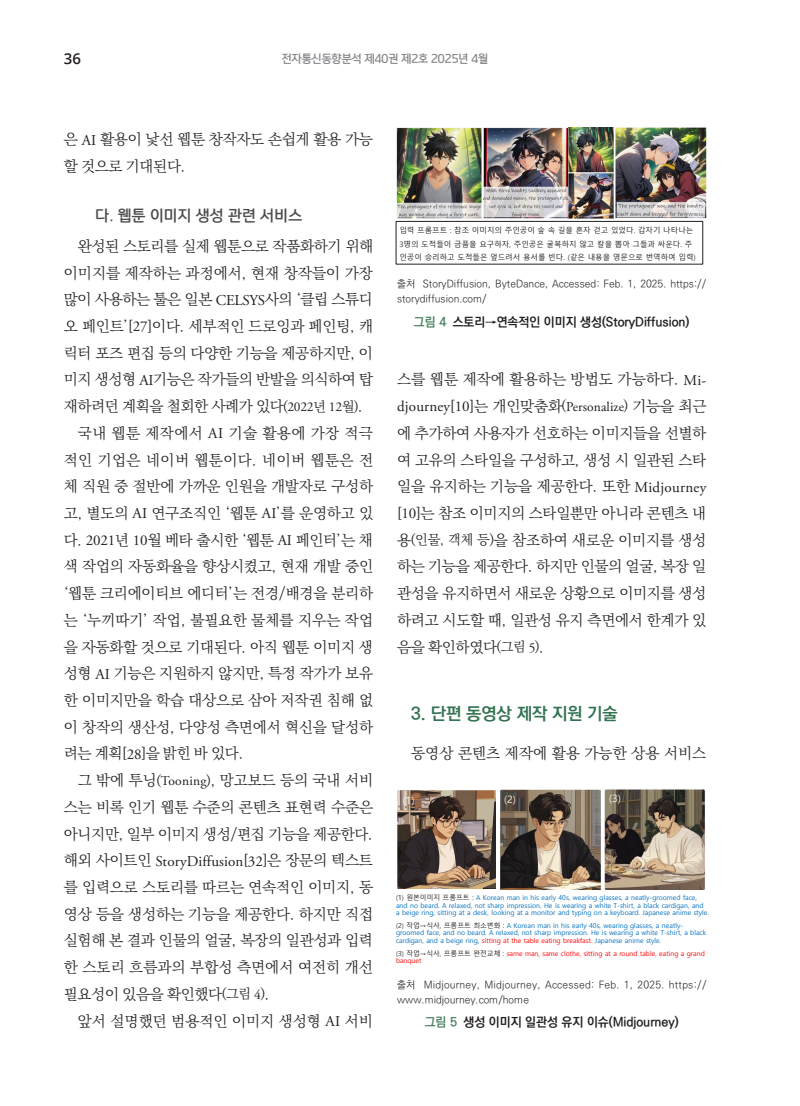
<style>
.page{position:relative;width:800px;height:1106px;background:#fff}
.page>*{position:absolute;margin:0;border:0;box-sizing:border-box;transform-origin:0 0}
._1{font:17.25px "Ko Pub World Dotum PB";letter-spacing:-.01em;color:#347352}
._2단본문{font:15px/26.7px "Ko Pub World Batang PL";letter-spacing:-.02em;color:#231f20;text-align:justify}
._2단본문-2{font:15px "Ko Pub World Batang PL";color:#231f20}
._2단본문-3{font:15px "Ko Pub World Batang PL";letter-spacing:.005em;color:#231f20}
.t1{font:600 15px "Open Sans";color:#231f20}
.가{font:14.7px "paybooc OTF Bold";letter-spacing:.02em;color:#4b4c4d}
.캡션{font:12.75px "Ko Pub World Dotum PB";color:#231f20}
.t2{font:10.95px "paybooc OTF Bold";color:#848689}
.캡션출처{font:10.2px/15px "Ko Pub World Dotum PL";letter-spacing:.025em;color:#231f20}
.캡션출처-2{font:10.2px/15px "Ko Pub World Dotum PL";color:#231f20}
.t3{font:10.2px "Malgun Gothic";color:#fff}
.t4{font:7.5px/13.5px "Malgun Gothic";color:#231f20}
.t5{font:6.75px/7.4px "Malgun Gothic";color:#0070c0}
.t6{font:6.75px/7.4px "Malgun Gothic";color:#f00}
.s1{font-family:"Adobe Garamond Pro"}
.s2{font-size:13.5px}
.s3{font-family:"Adobe Garamond Pro";font-size:13.5px}
.s4{color:#4f8465}
.s5{color:#231f20}
.s6{color:#f00}
</style>
<div class="page">
<img style="left:396px;top:127px;width:310px;height:92px">
<div style="left:396px;top:221px;width:306px;height:43px;border:1px solid #231f20"></div>
<img style="left:604px;top:788px;width:101px;height:101px">
<img style="left:397px;top:790px;width:99px;height:98px">
<img style="left:500px;top:789px;width:101px;height:100px">
<p class="t1" style="left:64px;top:48px;width:19px">36</p>
<p class="t2" style="left:282px;top:52px;width:208px">전자통신동향분석 제40권 제2호 2025년 4월</p>
<p class="_2단본문" style="left:64px;top:126px;width:310px">은 <span class="s1">AI</span> 활용이 낯선 웹툰 창작자도 손쉽게 활용 가능 할 것으로 기대된다.</p>
<p class="가" style="left:96px;top:206px;width:208px">다. 웹툰 이미지 생성 관련 서비스</p>
<p class="_2단본문" style="left:64px;top:233px;width:311px;text-indent:14px">완성된 스토리를 실제 웹툰으로 작품화하기 위해 이미지를 제작하는 과정에서, 현재 창작들이 가장 많이 사용하는 툴은 일본 <span class="s1">CELSYS</span>사의 ‘클립 스튜디 오 페인트’[<span class="s1">27</span>]이다. 세부적인 드로잉과 페인팅, 캐 릭터 포즈 편집 등의 다양한 기능을 제공하지만, 이 미지 생성형 <span class="s1">AI</span>기능은 작가들의 반발을 의식하여 탑 재하려던 계획을 철회한 사례가 있다<span class="s2">(</span><span class="s3">2022</span><span class="s2">년</span> <span class="s3">12</span><span class="s2">월)</span>.</p>
<p class="_2단본문" style="left:64px;top:420px;width:311px;text-indent:14px">국내 웹툰 제작에서 <span class="s1">AI</span> 기술 활용에 가장 적극 적인 기업은 네이버 웹툰이다. 네이버 웹툰은 전 체 직원 중 절반에 가까운 인원을 개발자로 구성하 고, 별도의 <span class="s1">AI</span> 연구조직인 ‘웹툰 <span class="s1">AI</span>’를 운영하고 있 다. <span class="s1">2021</span>년 <span class="s1">10</span>월 베타 출시한 ‘웹툰 <span class="s1">AI</span> 페인터’는 채 색 작업의 자동화율을 향상시켰고, 현재 개발 중인 ‘웹툰 크리에이티브 에디터’는 전경/배경을 분리하 는 ‘누끼따기’ 작업, 불필요한 물체를 지우는 작업 을 자동화할 것으로 기대된다. 아직 웹툰 이미지 생 성형 <span class="s1">AI</span> 기능은 지원하지 않지만, 특정 작가가 보유 한 이미지만을 학습 대상으로 삼아 저작권 침해 없 이 창작의 생산성, 다양성 측면에서 혁신을 달성하 려는 계획[<span class="s1">28</span>]을 밝힌 바 있다.</p>
<p class="_2단본문" style="left:64px;top:767px;width:311px;text-indent:14px">그 밖에 투닝<span class="s2">(</span><span class="s3">Tooning</span><span class="s2">)</span>, 망고보드 등의 국내 서비 스는 비록 인기 웹툰 수준의 콘텐츠 표현력 수준은 아니지만, 일부 이미지 생성/편집 기능을 제공한다. 해외 사이트인 <span class="s1">StoryDiffusion</span>[<span class="s1">32</span>]은 장문의 텍스트 를 입력으로 스토리를 따르는 연속적인 이미지, 동 영상 등을 생성하는 기능을 제공한다. 하지만 직접 실험해 본 결과 인물의 얼굴, 복장의 일관성과 입력 한 스토리 흐름과의 부합성 측면에서 여전히 개선 필요성이 있음을 확인했다<span class="s2">(그림</span> <span class="s3">4</span><span class="s2">)</span>.</p>
<p class="_2단본문-2" style="left:78px;top:1009px;width:296px">앞서 설명했던 범용적인 이미지 생성형 <span class="s1">AI</span> 서비</p>
<p class="t4" style="left:399px;top:224px;width:298px">입력 프롬프트 : 참조 이미지의 주인공이 숲 속 길을 혼자 걷고 있었다. 갑자기 나타나는<br>3명의 도적들이 금품을 요구하자, 주인공은 굴복하지 않고 칼을 뽑아 그들과 싸운다. 주 인공이 승리하고 도적들은 엎드려서 용서를 빈다. (같은 내용을 영문으로 번역하여 입력)</p>
<p class="캡션출처-2" style="left:397px;top:277px;width:311px">출처 StoryDiffusion, ByteDance, Accessed: Feb. 1, 2025. https:// storydiffusion.com/</p>
<p class="캡션" style="left:414px;top:313px;width:277px"><span class="s4">그림 4</span> 스토리→연속적인 이미지 생성(StoryDiffusion)</p>
<p class="_2단본문" style="left:397px;top:367px;width:311px">스를 웹툰 제작에 활용하는 방법도 가능하다. <span class="s1">Mi&shy;djourney</span>[<span class="s1">10</span>]는 개인맞춤화<span class="s2">(</span><span class="s3">Personalize</span><span class="s2">)</span> 기능을 최근 에 추가하여 사용자가 선호하는 이미지들을 선별하 여 고유의 스타일을 구성하고, 생성 시 일관된 스타 일을 유지하는 기능을 제공한다. 또한 <span class="s1">Midjourney </span>[<span class="s1">10</span>]는 참조 이미지의 스타일뿐만 아니라 콘텐츠 내 용<span class="s2">(인물, 객체 등)</span>을 참조하여 새로운 이미지를 생성 하는 기능을 제공한다. 하지만 인물의 얼굴, 복장 일 관성을 유지하면서 새로운 상황으로 이미지를 생성 하려고 시도할 때, 일관성 유지 측면에서 한계가 있 음을 확인하였다<span class="s2">(그림</span> <span class="s3">5</span><span class="s2">)</span>.</p>
<p class="_1" style="left:411px;top:701px;width:208px">3. 단편 동영상 제작 지원 기술</p>
<p class="_2단본문-3" style="left:411px;top:742px;width:296px">동영상 콘텐츠 제작에 활용 가능한 상용 서비스</p>
<p class="t3" style="left:402px;top:794px;width:13px">(1)</p>
<p class="t3" style="left:504px;top:793px;width:13px">(2)</p>
<p class="t3" style="left:609px;top:792px;width:13px">(3)</p>
<p class="t5" style="left:396px;top:894px;width:314px"><span class="s5">(1) 원본이미지 프롬프트 :</span> A Korean man in his early 40s, wearing glasses, a neatly-groomed face, and no beard. A relaxed, not sharp impression. He is wearing a white T-shirt, a black cardigan, and<br>a beige ring, sitting at a desk, looking at a monitor and typing on a keyboard. Japanese anime style.</p>
<p class="t5" style="left:396px;top:922px;width:311px"><span class="s5">(2) 작업→식사, 프롬프트 최소변화 :</span> A Korean man in his early 40s, wearing glasses, a neatly&shy;groomed face, and no beard. A relaxed, not sharp impression. He is wearing a white T-shirt, a black cardigan, and a beige ring, <span class="s6">sitting at the table eating breakfast</span><span class="s5">.</span> Japanese anime style.</p>
<p class="t6" style="left:396px;top:949px;width:310px"><span class="s5">(3) 작업→식사, 프롬프트 완전교체 :</span> same man, same clothe, sitting at a round table, eating a grand banquet</p>
<p class="캡션출처" style="left:397px;top:977px;width:311px">출처 Midjourney, Midjourney, Accessed: Feb. 1, 2025. https:// www.midjourney.com/home</p>
<p class="캡션" style="left:424px;top:1012px;width:255px"><span class="s4">그림 5</span> 생성 이미지 일관성 유지 이슈(Midjourney)</p>
</div>
